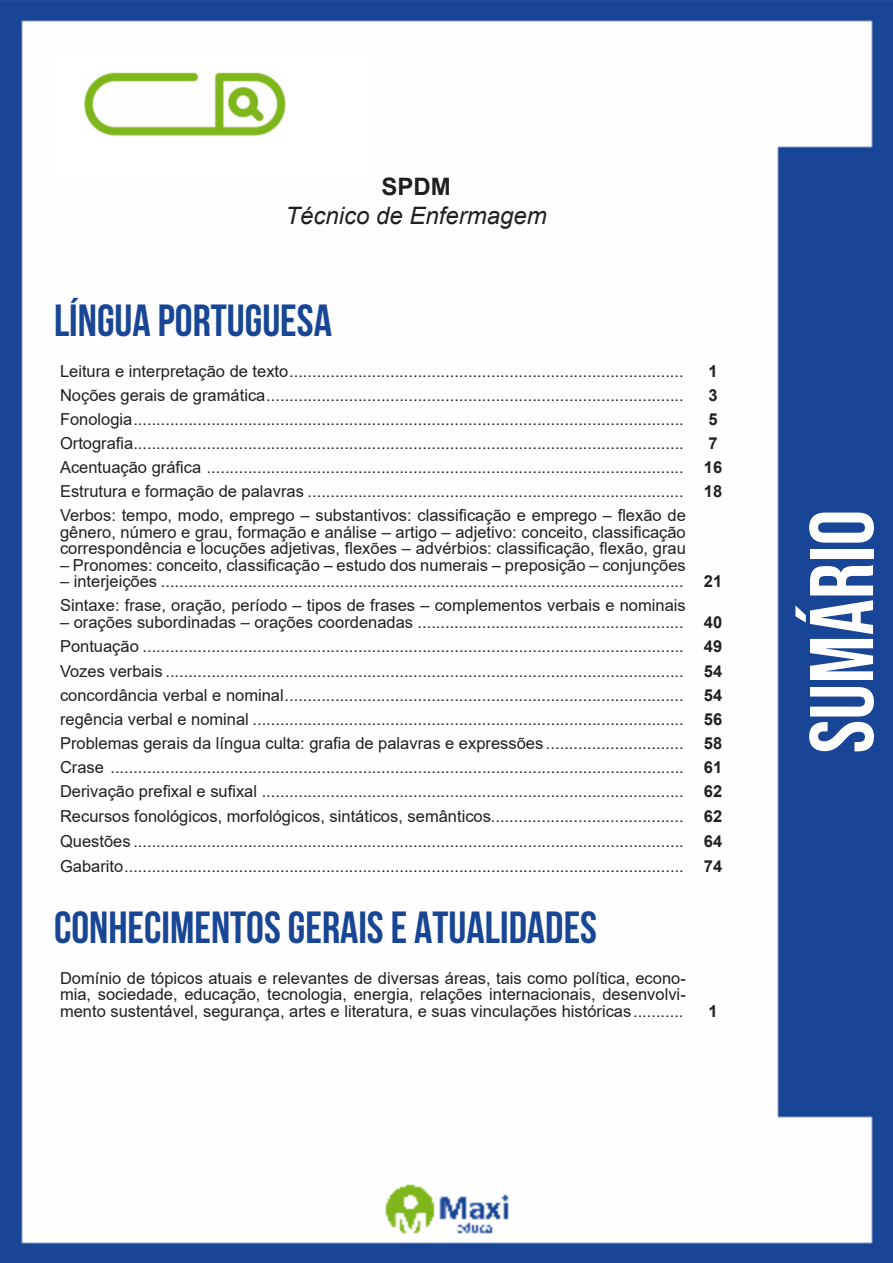
<style>
.page{position:relative;width:893px;height:1263px;background:#fff}
.page>*{position:absolute;margin:0;border:0;box-sizing:border-box;transform-origin:0 0}
.t1{font:90px "Bebas Neue";color:#fff}
.Titulo{font:700 45px "Bebas Neue";color:#184695}
.CENTRALIZAR{font:italic 24px "Arial";color:#231f20}
.t2{font:700 24px "Arial";color:#231f20}
.ALTERNATIVAS{font:16.5px/16.5px "Arial";color:#231f20;text-align:justify}
.INDICE{font:700 16.5px "Arial";color:#231f20}
</style>
<div class="page">
<img style="left:0;top:0;width:893px;height:1263px">
<div style="left:55px;top:55px;width:317px;height:121px;background:#fff"></div>
<img style="left:84px;top:72px;width:201px;height:64px">
<p class="t2" style="left:381px;top:170px;width:71px">SPDM</p>
<p class="CENTRALIZAR" style="left:285px;top:200px;width:263px">Técnico de Enfermagem</p>
<p class="Titulo" style="left:54px;top:295px;width:279px">LÍNGUA PORTUGUESA</p>
<p class="ALTERNATIVAS" style="left:60px;top:363px;width:625px">Leitura e interpretação de texto......................................................................................</p>
<p class="INDICE" style="left:708px;top:360px;width:11px">1</p>
<p class="ALTERNATIVAS" style="left:60px;top:387px;width:625px">Noções gerais de gramática...........................................................................................</p>
<p class="INDICE" style="left:708px;top:384px;width:11px">3</p>
<p class="ALTERNATIVAS" style="left:60px;top:411px;width:625px">Fonologia........................................................................................................................</p>
<p class="INDICE" style="left:708px;top:408px;width:11px">5</p>
<p class="ALTERNATIVAS" style="left:60px;top:435px;width:625px">Ortografia........................................................................................................................</p>
<p class="INDICE" style="left:708px;top:432px;width:11px">7</p>
<p class="ALTERNATIVAS" style="left:60px;top:459px;width:625px">Acentuação gráfica ........................................................................................................</p>
<p class="INDICE" style="left:704px;top:456px;width:20px">16</p>
<p class="ALTERNATIVAS" style="left:60px;top:483px;width:625px">Estrutura e formação de palavras ..................................................................................</p>
<p class="INDICE" style="left:704px;top:480px;width:20px">18</p>
<p class="ALTERNATIVAS" style="left:60px;top:507px;width:627px">Verbos: tempo, modo, emprego – substantivos: classificação e emprego – flexão de gênero, número e grau, formação e análise – artigo – adjetivo: conceito, classificação correspondência e locuções adjetivas, flexões – advérbios: classificação, flexão, grau</p>
<p class="ALTERNATIVAS" style="left:60px;top:557px;width:627px">– Pronomes: conceito, classificação – estudo dos numerais – preposição – conjunções</p>
<p class="ALTERNATIVAS" style="left:60px;top:573px;width:625px">– interjeições ..................................................................................................................</p>
<p class="INDICE" style="left:704px;top:570px;width:20px">21</p>
<p class="ALTERNATIVAS" style="left:60px;top:597px;width:627px">Sintaxe: frase, oração, período – tipos de frases – complementos verbais e nominais</p>
<p class="ALTERNATIVAS" style="left:60px;top:614px;width:625px">– orações subordinadas – orações coordenadas ..........................................................</p>
<p class="INDICE" style="left:704px;top:610px;width:20px">40</p>
<p class="ALTERNATIVAS" style="left:60px;top:638px;width:625px">Pontuação ......................................................................................................................</p>
<p class="INDICE" style="left:704px;top:634px;width:20px">49</p>
<p class="ALTERNATIVAS" style="left:60px;top:663px;width:625px">Vozes verbais .................................................................................................................</p>
<p class="INDICE" style="left:704px;top:660px;width:20px">54</p>
<p class="ALTERNATIVAS" style="left:60px;top:687px;width:625px">concordância verbal e nominal.......................................................................................</p>
<p class="INDICE" style="left:704px;top:684px;width:20px">54</p>
<p class="ALTERNATIVAS" style="left:60px;top:711px;width:625px">regência verbal e nominal ..............................................................................................</p>
<p class="INDICE" style="left:704px;top:708px;width:20px">56</p>
<p class="ALTERNATIVAS" style="left:60px;top:735px;width:625px">Problemas gerais da língua culta: grafia de palavras e expressões ..............................</p>
<p class="INDICE" style="left:704px;top:732px;width:20px">58</p>
<p class="ALTERNATIVAS" style="left:60px;top:759px;width:625px">Crase .............................................................................................................................</p>
<p class="INDICE" style="left:704px;top:756px;width:20px">61</p>
<p class="ALTERNATIVAS" style="left:60px;top:783px;width:625px">Derivação prefixal e sufixal ............................................................................................</p>
<p class="INDICE" style="left:704px;top:780px;width:20px">62</p>
<p class="ALTERNATIVAS" style="left:60px;top:808px;width:625px">Recursos fonológicos, morfológicos, sintáticos, semânticos..........................................</p>
<p class="INDICE" style="left:704px;top:805px;width:20px">62</p>
<p class="ALTERNATIVAS" style="left:60px;top:833px;width:625px">Questões ........................................................................................................................</p>
<p class="INDICE" style="left:704px;top:829px;width:20px">64</p>
<p class="ALTERNATIVAS" style="left:60px;top:857px;width:625px">Gabarito..........................................................................................................................</p>
<p class="INDICE" style="left:704px;top:854px;width:20px">74</p>
<p class="Titulo" style="left:54px;top:902px;width:545px">CONHECIMENTOS GERAIS E ATUALIDADES</p>
<p class="ALTERNATIVAS" style="left:60px;top:969px;width:627px">Domínio de tópicos atuais e relevantes de diversas áreas, tais como política, econo&shy;mia, sociedade, educação, tecnologia, energia, relações internacionais, desenvolvi&shy;mento sustentável, segurança, artes e literatura, e suas vinculações históricas...........</p>
<p class="INDICE" style="left:708px;top:999px;width:11px">1</p>
<h1 class="t1" style="left:791px;top:753px;width:245px;rotate:-90deg">sumário</h1>
</div>
